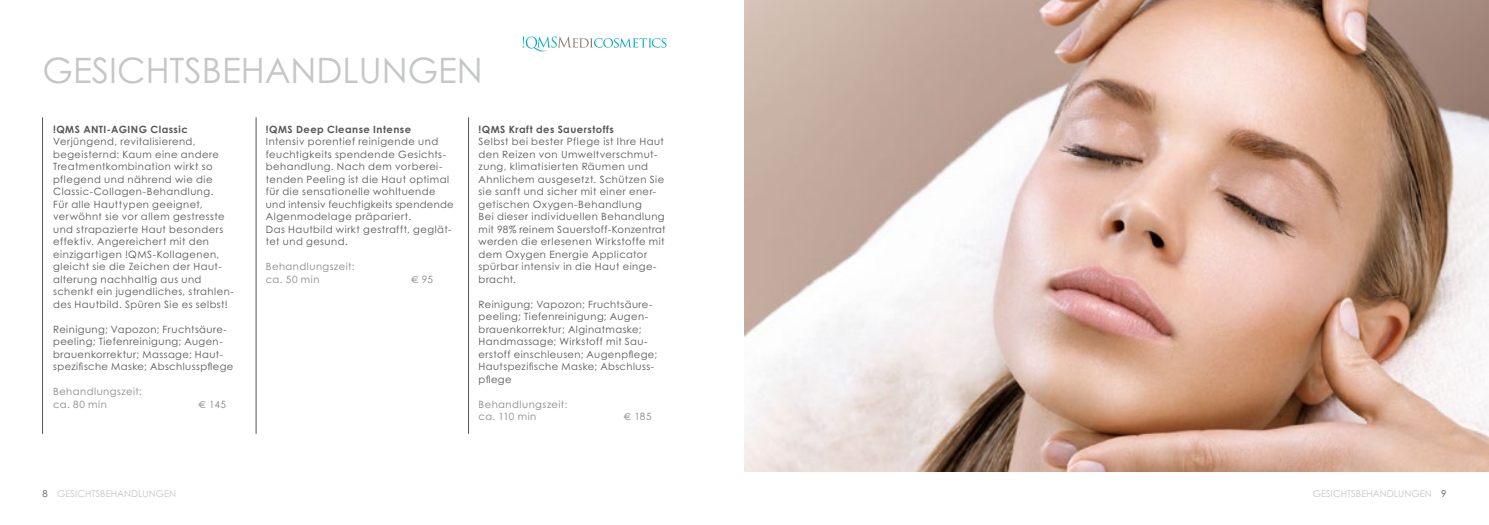
<style>
.page{position:relative;width:1489px;height:525px;background:#fff}
.page>*{position:absolute;margin:0;border:0;box-sizing:border-box;transform-origin:0 0}
.t1{font:35px "Century Gothic";color:#c5c6c6}
.t2{font:10px/12.5px "Century Gothic";letter-spacing:.045em;color:#565656}
.t3{font:10px/12.5px "Century Gothic";letter-spacing:.045em;color:#878786}
.t4{font:700 10px "Century Gothic";letter-spacing:.05em;color:#565656}
.t5{font:9.5px "Century Gothic";color:#c5c6c6}
.s1{font-family:"Euro Sans Std"}
.s2{color:#565656}
</style>
<div class="page">
<hr style="left:256px;top:117px;width:1px;height:316px;background:#565656">
<hr style="left:468px;top:117px;width:1px;height:316px;background:#565656">
<hr style="left:42px;top:117px;width:1px;height:316px;background:#565656">
<svg style="left:522px;top:37px;width:144px;height:14px"></svg>
<img style="left:744px;top:0;width:744px;height:471px">
<h1 class="t1" style="left:43px;top:49px;width:442px">GESICHTSBEHANDLUNGEN</h1>
<p class="t4" style="left:53px;top:123px;width:136px">!QMS ANTI-AGING Classic</p>
<p class="t2" style="left:53px;top:135px;width:182px">Verjüngend, revitalisierend, begeisternd: Kaum eine andere<br>Treatmentkombination wirkt so pflegend und nährend wie die<br>Classic-Collagen-Behandlung.<br>Für alle Hauttypen geeignet, verwöhnt sie vor allem gestresste und strapazierte Haut besonders effektiv. Angereichert mit den einzigartigen !QMS-Kollagenen, gleicht sie die Zeichen der Haut&shy;alterung nachhaltig aus und schenkt ein jugendliches, strahlen&shy;des Hautbild. Spüren Sie es selbst!</p>
<p class="t2" style="left:53px;top:323px;width:182px">Reinigung; Vapozon; Fruchtsäure&shy;peeling; Tiefenreinigung; Augen&shy;brauenkorrektur; Massage; Haut&shy;spezifische Maske; Abschlusspflege</p>
<p class="t3" style="left:53px;top:385px;width:90px">Behandlungszeit: ca. 80 min</p>
<p class="t3" style="left:198px;top:398px;width:29px"><span class="s1">€</span> 145</p>
<p class="t4" style="left:266px;top:123px;width:147px">!QMS Deep Cleanse Intense</p>
<p class="t2" style="left:266px;top:135px;width:189px">Intensiv porentief reinigende und feuchtigkeits spendende Gesichts&shy;behandlung. Nach dem vorberei&shy;tenden Peeling ist die Haut optimal für die sensationelle wohltuende und intensiv feuchtigkeits spendende<br>Algenmodelage präpariert.<br>Das Hautbild wirkt gestrafft, geglät&shy;tet und gesund.</p>
<p class="t3" style="left:266px;top:260px;width:90px">Behandlungszeit: ca. 50 min</p>
<p class="t3" style="left:411px;top:273px;width:23px"><span class="s1">€</span> 95</p>
<p class="t4" style="left:478px;top:123px;width:137px">!QMS Kraft des Sauerstoffs</p>
<p class="t2" style="left:478px;top:135px;width:188px">Selbst bei bester Pflege ist Ihre Haut den Reizen von Umweltverschmut&shy;zung, klimatisierten Räumen und<br>Ahnlichem ausgesetzt. Schützen Sie sie sanft und sicher mit einer ener&shy;getischen Oxygen-Behandlung<br>Bei dieser individuellen Behandlung mit 98% reinem Sauerstoff-Konzentrat werden die erlesenen Wirkstoffe mit dem Oxygen Energie Applicator spürbar intensiv in die Haut einge&shy;bracht.</p>
<p class="t2" style="left:478px;top:298px;width:180px">Reinigung; Vapozon; Fruchtsäure&shy;peeling; Tiefenreinigung; Augen&shy;brauenkorrektur; Alginatmaske;<br>Handmassage; Wirkstoff mit Sau&shy;erstoff einschleusen; Augenpflege;<br>Hautspezifische Maske; Abschluss&shy;pflege</p>
<p class="t3" style="left:478px;top:398px;width:90px">Behandlungszeit: ca. 110 min</p>
<p class="t3" style="left:624px;top:410px;width:29px"><span class="s1">€</span> 185</p>
<p class="t5" style="left:43px;top:487px;width:135px"><span class="s2">8</span> GESICHTSBEHANDLUNGEN</p>
<p class="t5" style="left:1312px;top:487px;width:135px">GESICHTSBEHANDLUNGEN <span class="s2">9</span></p>
</div>
